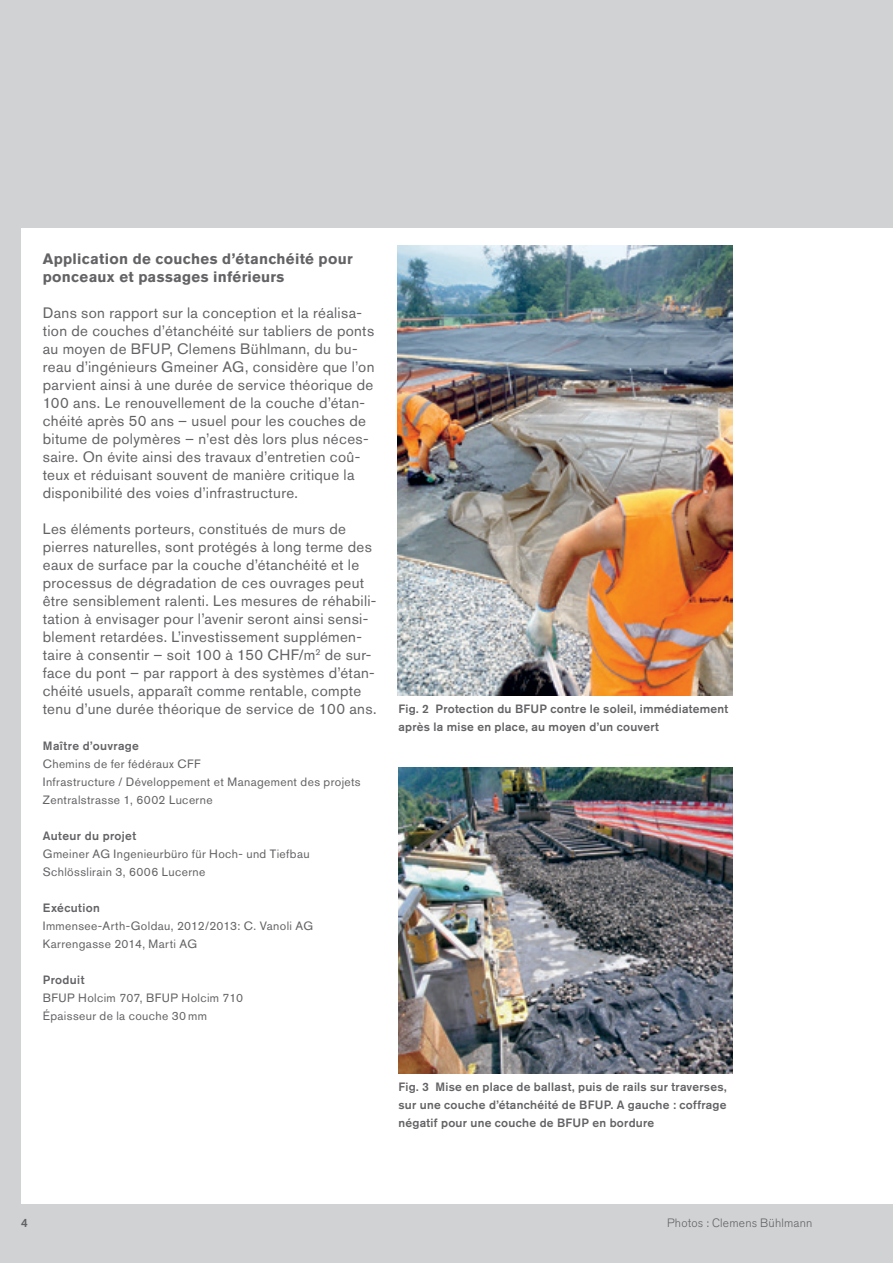
<style>
.page{position:relative;width:893px;height:1263px;background:#d1d2d4}
.page>*{position:absolute;margin:0;border:0;box-sizing:border-box;transform-origin:0 0}
.t1{font:15px/18px "Akzidenz Grotesk BE";letter-spacing:.02em;color:#636366}
.t2{font:700 15px/18px "Akzidenz Grotesk BE";letter-spacing:.02em;color:#636366}
.t3{font:12px/18px "Akzidenz Grotesk BE";letter-spacing:.03em;color:#636366}
.t4{font:500 12px/18px "Akzidenz Grotesk BE";letter-spacing:.02em;color:#636366;text-align:justify}
.t5{font:300 12px "Akzidenz Grotesk BE";letter-spacing:.015em;color:#636366}
</style>
<div class="page">
<div style="left:21px;top:228px;width:872px;height:975px;background:#fff"></div>
<img style="left:399px;top:768px;width:334px;height:306px">
<img style="left:398px;top:246px;width:335px;height:450px">
<p class="t2" style="left:43px;top:250px;width:311px">Application de couches d’étanchéité pour ponceaux et passages inférieurs</p>
<p class="t1" style="left:43px;top:303px;width:333px">Dans son rapport sur la conception et la réalisa&shy;tion de couches d’étanchéité sur tabliers de ponts au moyen de BFUP, Clemens Bühlmann, du bu&shy;reau d’ingénieurs Gmeiner AG, considère que l’on parvient ainsi à une durée de service théorique de 100 ans. Le renouvellement de la couche d’étan&shy;chéité après 50 ans – usuel pour les couches de bitume de polymères – n’est dès lors plus néces&shy;saire. On évite ainsi des travaux d’entretien coû&shy;teux et réduisant souvent de manière critique la disponibilité des voies d’infrastructure.</p>
<p class="t1" style="left:43px;top:519px;width:335px">Les éléments porteurs, constitués de murs de pierres naturelles, sont protégés à long terme des eaux de surface par la couche d’étanchéité et le processus de dégradation de ces ouvrages peut être sensiblement ralenti. Les mesures de réhabili&shy;tation à envisager pour l’avenir seront ainsi sensi&shy;blement retardées. L’investissement supplémen&shy;taire à consentir – soit 100 à 150 CHF/m<sup>2</sup> de sur&shy;face du pont – par rapport à des systèmes d’étan&shy;chéité usuels, apparaît comme rentable, compte tenu d’une durée théorique de service de 100 ans.</p>
<p class="t4" style="left:43px;top:736px;width:98px">Maître d’ouvrage</p>
<p class="t3" style="left:43px;top:755px;width:319px">Chemins de fer fédéraux CFF<br>Infrastructure / Développement et Management des projets<br>Zentralstrasse 1, 6002 Lucerne</p>
<p class="t4" style="left:43px;top:826px;width:95px">Auteur du projet</p>
<p class="t3" style="left:43px;top:845px;width:268px">Gmeiner AG Ingenieurbüro für Hoch- und Tiefbau<br>Schlösslirain 3, 6006 Lucerne</p>
<p class="t4" style="left:43px;top:898px;width:59px">Exécution</p>
<p class="t3" style="left:43px;top:917px;width:272px">Immensee-Arth-Goldau, 2012/2013: C. Vanoli AG<br>Karrengasse 2014, Marti AG</p>
<p class="t4" style="left:43px;top:970px;width:43px">Produit</p>
<p class="t3" style="left:43px;top:989px;width:202px">BFUP Holcim 707, BFUP Holcim 710<br>Épaisseur de la couche 30 mm</p>
<p class="t4" style="left:398px;top:700px;width:331px">Fig. 2 Protection du BFUP contre le soleil, immédiatement après la mise en place, au moyen d’un couvert</p>
<p class="t4" style="left:398px;top:1078px;width:330px">Fig. 3 Mise en place de ballast, puis de rails sur traverses, sur une couche d’étanchéité de BFUP. A gauche : coffrage négatif pour une couche de BFUP en bordure</p>
<p class="t4" style="left:21px;top:1213px;width:8px">4</p>
<p class="t5" style="left:667px;top:1216px;width:147px">Photos : Clemens Bühlmann</p>
</div>
